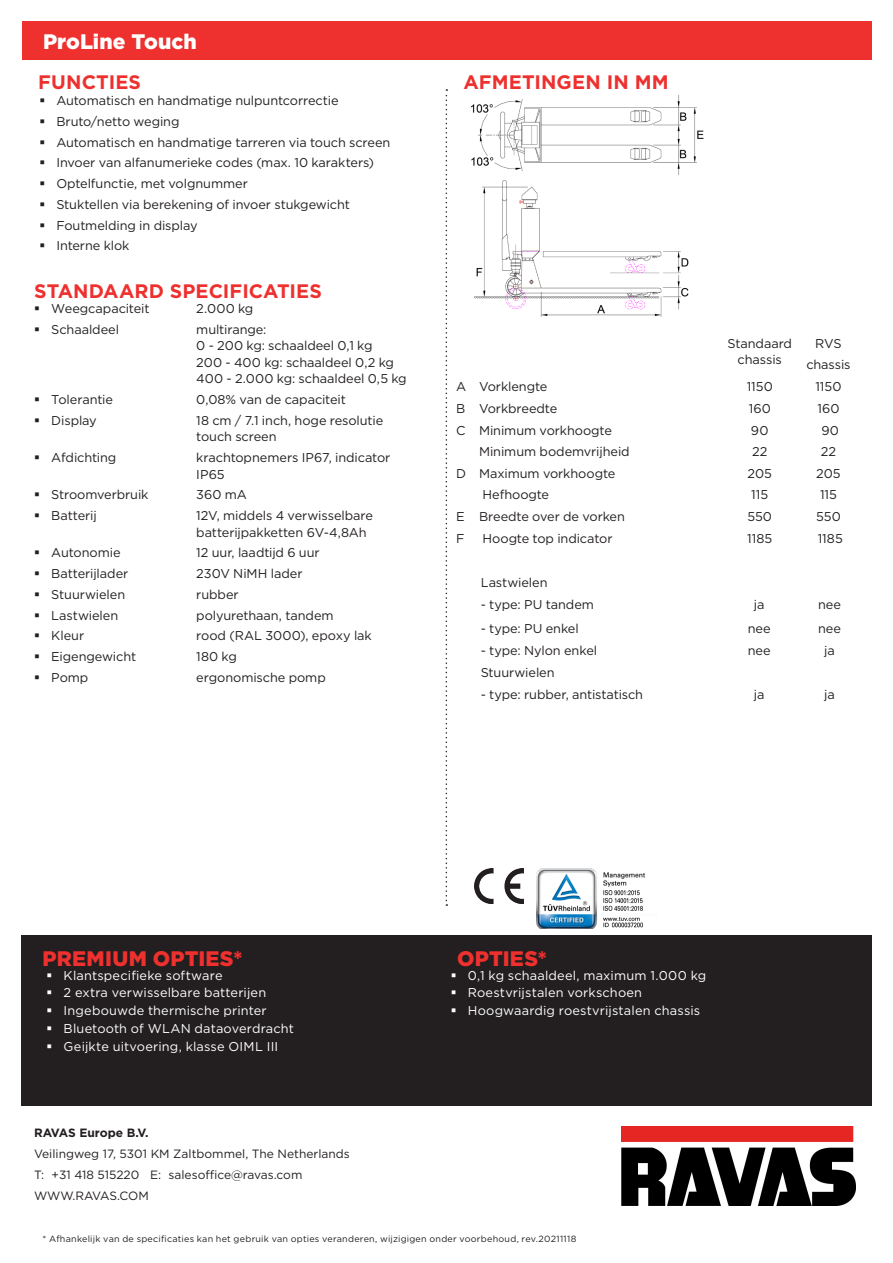
<style>
.page{position:relative;width:893px;height:1263px;background:#fff}
.page>*{position:absolute;margin:0;border:0;box-sizing:border-box;transform-origin:0 0}
.kop_wit{font:900 21px "Gotham";letter-spacing:.015em;color:#ee302e}
.t1{font:900 21px "Gotham";letter-spacing:.005em;color:#fff}
.tussenkop{font:700 19.5px "Gotham";letter-spacing:.005em;color:#ee302e}
.plat{font:12.75px/16.5px "Gotham";letter-spacing:-.005em;color:#231f20}
.t2{font:12.75px "Gotham";letter-spacing:.015em;color:#fff}
.t3{font:12px/21px "Gotham";color:#231f20}
.opties_wit{font:9px "Gotham";letter-spacing:.03em;color:#231f20}
.s1{font-weight:700}
.s2{color:#fff}
</style>
<div class="page">
<div style="left:22px;top:21px;width:849px;height:39px;background:#ee302e"></div>
<div style="left:21px;top:935px;width:851px;height:171px;background:#231f20"></div>
<svg style="left:446px;top:89px;width:1px;height:817px"></svg>
<img style="left:536px;top:869px;width:109px;height:59px">
<img style="left:475px;top:869px;width:48px;height:34px">
<img style="left:471px;top:95px;width:233px;height:221px">
<img style="left:622px;top:1127px;width:233px;height:79px">
<p class="t1" style="left:43px;top:27px;width:155px">ProLine Touch</p>
<p class="tussenkop" style="left:38px;top:69px;width:104px">FUNCTIES</p>
<p class="tussenkop" style="left:463px;top:69px;width:207px">AFMETINGEN IN MM</p>
<p class="plat" style="left:56px;top:92px;width:284px">Automatisch en handmatige nulpuntcorrectie</p>
<p class="plat" style="left:56px;top:113px;width:125px">Bruto/netto weging</p>
<p class="plat" style="left:56px;top:134px;width:336px">Automatisch en handmatige tarreren via touch screen</p>
<p class="plat" style="left:56px;top:154px;width:319px">Invoer van alfanumerieke codes (max. 10 karakters)</p>
<p class="plat" style="left:56px;top:175px;width:193px">Optelfunctie, met volgnummer</p>
<p class="plat" style="left:56px;top:196px;width:295px">Stuktellen via berekening of invoer stukgewicht</p>
<p class="plat" style="left:56px;top:217px;width:143px">Foutmelding in display</p>
<p class="plat" style="left:56px;top:237px;width:75px">Interne klok</p>
<p class="tussenkop" style="left:34px;top:278px;width:289px">STANDAARD SPECIFICATIES</p>
<p class="plat" style="left:51px;top:300px;width:100px">Weegcapaciteit</p>
<p class="plat" style="left:196px;top:300px;width:59px">2.000 kg</p>
<p class="plat" style="left:51px;top:321px;width:69px">Schaaldeel</p>
<p class="plat" style="left:196px;top:321px;width:212px">multirange:<br>0 - 200 kg: schaaldeel 0,1 kg<br>200 - 400 kg: schaaldeel 0,2 kg<br>400 - 2.000 kg: schaaldeel 0,5 kg</p>
<p class="plat" style="left:51px;top:391px;width:63px">Tolerantie</p>
<p class="plat" style="left:196px;top:391px;width:151px">0,08% van de capaciteit</p>
<p class="plat" style="left:51px;top:412px;width:47px">Display</p>
<p class="plat" style="left:196px;top:412px;width:188px">18 cm / 7.1 inch, hoge resolutie touch screen</p>
<p class="plat" style="left:51px;top:449px;width:67px">Afdichting</p>
<p class="plat" style="left:196px;top:449px;width:196px">krachtopnemers IP67, indicator<br>IP65</p>
<p class="plat" style="left:51px;top:486px;width:99px">Stroomverbruik</p>
<p class="plat" style="left:196px;top:486px;width:52px">360 mA</p>
<p class="plat" style="left:51px;top:507px;width:47px">Batterij</p>
<p class="plat" style="left:196px;top:507px;width:178px">12V, middels 4 verwisselbare batterijpakketten 6V-4,8Ah</p>
<p class="plat" style="left:51px;top:544px;width:71px">Autonomie</p>
<p class="plat" style="left:196px;top:544px;width:125px">12 uur, laadtijd 6 uur</p>
<p class="plat" style="left:51px;top:565px;width:79px">Batterijlader</p>
<p class="plat" style="left:196px;top:565px;width:108px">230V NiMH lader</p>
<p class="plat" style="left:51px;top:586px;width:75px">Stuurwielen</p>
<p class="plat" style="left:196px;top:586px;width:44px">rubber</p>
<p class="plat" style="left:51px;top:607px;width:68px">Lastwielen</p>
<p class="plat" style="left:196px;top:607px;width:139px">polyurethaan, tandem</p>
<p class="plat" style="left:51px;top:627px;width:34px">Kleur</p>
<p class="plat" style="left:196px;top:627px;width:177px">rood (RAL 3000), epoxy lak</p>
<p class="plat" style="left:51px;top:648px;width:86px">Eigengewicht</p>
<p class="plat" style="left:196px;top:648px;width:42px">180 kg</p>
<p class="plat" style="left:51px;top:669px;width:39px">Pomp</p>
<p class="plat" style="left:196px;top:669px;width:131px">ergonomische pomp</p>
<p class="plat" style="left:727px;top:335px;width:66px;text-align:center">Standaard chassis</p>
<p class="plat" style="left:815px;top:335px;width:28px">RVS</p>
<p class="plat" style="left:806px;top:356px;width:46px">chassis</p>
<p class="plat" style="left:456px;top:378px;width:12px">A</p>
<p class="plat" style="left:479px;top:378px;width:70px">Vorklengte</p>
<p class="plat" style="left:747px;top:378px;width:28px">1150</p>
<p class="plat" style="left:815px;top:378px;width:28px">1150</p>
<p class="plat" style="left:456px;top:400px;width:11px">B</p>
<p class="plat" style="left:479px;top:400px;width:80px">Vorkbreedte</p>
<p class="plat" style="left:749px;top:400px;width:24px">160</p>
<p class="plat" style="left:817px;top:400px;width:24px">160</p>
<p class="plat" style="left:456px;top:422px;width:11px">C</p>
<p class="plat" style="left:479px;top:422px;width:134px">Minimum vorkhoogte</p>
<p class="plat" style="left:479px;top:443px;width:152px">Minimum bodemvrijheid</p>
<p class="plat" style="left:751px;top:422px;width:19px">90</p>
<p class="plat" style="left:752px;top:443px;width:17px">22</p>
<p class="plat" style="left:821px;top:422px;width:19px">90</p>
<p class="plat" style="left:821px;top:443px;width:17px">22</p>
<p class="plat" style="left:456px;top:465px;width:11px">D</p>
<p class="plat" style="left:479px;top:465px;width:138px">Maximum vorkhoogte</p>
<p class="plat" style="left:483px;top:486px;width:68px">Hefhoogte</p>
<p class="plat" style="left:747px;top:465px;width:26px">205</p>
<p class="plat" style="left:751px;top:486px;width:18px">115</p>
<p class="plat" style="left:816px;top:465px;width:26px">205</p>
<p class="plat" style="left:820px;top:486px;width:18px">115</p>
<p class="plat" style="left:456px;top:508px;width:10px">E</p>
<p class="plat" style="left:479px;top:508px;width:148px">Breedte over de vorken</p>
<p class="plat" style="left:747px;top:508px;width:26px">550</p>
<p class="plat" style="left:816px;top:508px;width:26px">550</p>
<p class="plat" style="left:456px;top:530px;width:10px">F</p>
<p class="plat" style="left:483px;top:530px;width:131px">Hoogte top indicator</p>
<p class="plat" style="left:747px;top:530px;width:27px">1185</p>
<p class="plat" style="left:818px;top:530px;width:27px">1185</p>
<p class="plat" style="left:481px;top:574px;width:68px">Lastwielen</p>
<p class="plat" style="left:481px;top:596px;width:115px">- type: PU tandem</p>
<p class="plat" style="left:754px;top:596px;width:12px">ja</p>
<p class="plat" style="left:818px;top:596px;width:24px">nee</p>
<p class="plat" style="left:481px;top:620px;width:100px">- type: PU enkel</p>
<p class="plat" style="left:748px;top:620px;width:24px">nee</p>
<p class="plat" style="left:818px;top:620px;width:24px">nee</p>
<p class="plat" style="left:481px;top:642px;width:118px">- type: Nylon enkel</p>
<p class="plat" style="left:748px;top:642px;width:24px">nee</p>
<p class="plat" style="left:824px;top:642px;width:12px">ja</p>
<p class="plat" style="left:481px;top:664px;width:75px">Stuurwielen</p>
<p class="plat" style="left:481px;top:686px;width:164px">- type: rubber, antistatisch</p>
<p class="plat" style="left:754px;top:686px;width:12px">ja</p>
<p class="plat" style="left:824px;top:686px;width:12px">ja</p>
<p class="kop_wit" style="left:43px;top:944px;width:201px">PREMIUM OPTIES*</p>
<p class="t2" style="left:64px;top:967px;width:160px">Klantspecifieke software</p>
<p class="t2" style="left:64px;top:985px;width:204px">2 extra verwisselbare batterijen</p>
<p class="t2" style="left:64px;top:1002px;width:205px">Ingebouwde thermische printer</p>
<p class="t2" style="left:64px;top:1020px;width:232px">Bluetooth of WLAN dataoverdracht</p>
<p class="t2" style="left:64px;top:1038px;width:216px">Geijkte uitvoering, klasse OIML III</p>
<p class="t3" style="left:34px;top:1121px;width:317px"><span class="s1">RAVAS Europe B.V.<br></span>Veilingweg 17, 5301 KM Zaltbommel, The Netherlands<br>T: +31 418 515220 E: salesoffice@ravas.com<br>WWW.RAVAS.COM</p>
<p class="kop_wit" style="left:457px;top:944px;width:91px">OPTIES*</p>
<p class="t2" style="left:468px;top:967px;width:240px">0,1 kg schaaldeel, maximum 1.000 kg</p>
<p class="t2" style="left:468px;top:985px;width:176px">Roestvrijstalen vorkschoen</p>
<p class="t2" style="left:468px;top:1002px;width:234px">Hoogwaardig roestvrijstalen chassis</p>
<p class="opties_wit" style="left:43px;top:1233px;width:535px">* Afhankelijk van de specificaties kan het gebruik van opties veranderen, wijzigigen onder voorbehoud, rev.2021<span class="s2">1118</span></p>
</div>
